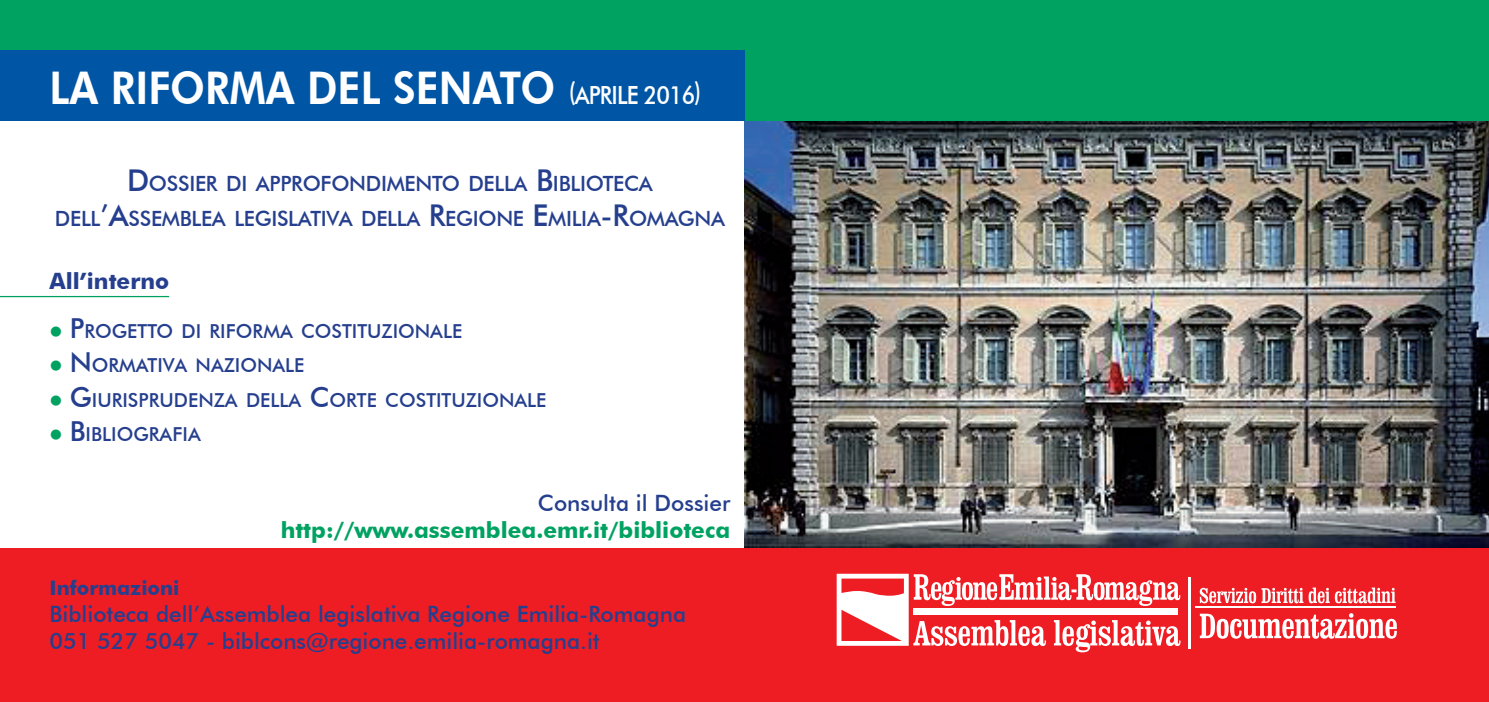
<style>
.page{position:relative;width:1489px;height:702px;background:#fff}
.page>*{position:absolute;margin:0;border:0;box-sizing:border-box;transform-origin:0 0}
.t1{font:800 45px "Futura BT";color:#fff;scale:.9 1}
.t2{font:500 22.5px "Futura BT";color:#253f8e}
.t3{font:700 22.5px "Futura BT";color:#00a261}
.t4{font:700 22.5px "Futura BT";color:#253f8e}
.t5{font:500 21px "Futura BT";letter-spacing:-.015em;color:#253f8e}
.t6{font:700 20px "Futura BT";color:#253f8e}
.t7{font:500 19.25px "Futura BT";color:#253f8e}
.s1{font-weight:500;font-size:25px}
.s2{font-size:30px}
.s3{color:#00a261}
.s4{font-size:27.5px}
</style>
<div class="page">
<hr style="left:0;top:296px;width:169px;height:1px;background:#00a261">
<div style="left:0;top:548px;width:1488px;height:154px;background:#ee1d23"></div>
<img style="left:744px;top:120px;width:744px;height:428px">
<div style="left:0;top:0;width:1488px;height:120px;background:#00a261"></div>
<div style="left:0;top:50px;width:744px;height:70px;background:#0155a5"></div>
<hr style="left:1195px;top:606px;width:200px;height:2px;background:#fff">
<svg style="left:1199px;top:587px;width:56px;height:16px"></svg>
<svg style="left:1261px;top:587px;width:134px;height:16px"></svg>
<svg style="left:1199px;top:613px;width:197px;height:25px"></svg>
<hr style="left:1188px;top:577px;width:2px;height:72px;background:#fff">
<svg style="left:836px;top:573px;width:344px;height:79px"></svg>
<p class="t1" style="left:50px;top:61px;width:725px">LA RIFORMA DEL SENATO <span class="s1">(APRILE 2016)</span></p>
<p class="t5" style="left:127px;top:171px;width:527px"><span class="s2">D</span>OSSIER DI APPROFONDIMENTO DELLA <span class="s2">B</span>IBLIOTECA</p>
<p class="t5" style="left:55px;top:206px;width:671px">DELL<span class="s2">’A</span>SSEMBLEA LEGISLATIVA DELLA <span class="s2">R</span>EGIONE <span class="s2">E</span>MILIA<span class="s2">-R</span>OMAGNA</p>
<p class="t4" style="left:50px;top:267px;width:121px">All’interno</p>
<p class="t7" style="left:50px;top:319px;width:414px"><span class="s3">●</span> <span class="s4">P</span>ROGETTO DI RIFORMA COSTITUZIONALE</p>
<p class="t7" style="left:50px;top:353px;width:256px"><span class="s3">●</span> <span class="s4">N</span> ORMATIVA NAZIONALE</p>
<p class="t7" style="left:50px;top:388px;width:498px"><span class="s3">●</span> <span class="s4">G</span>IURISPRUDENZA DELLA <span class="s4">C</span>ORTE COSTITUZIONALE</p>
<p class="t7" style="left:50px;top:423px;width:153px"><span class="s3">●</span> <span class="s4">B</span>IBLIOGRAFIA</p>
<p class="t2" style="left:538px;top:489px;width:194px">Consulta il Dossier</p>
<p class="t3" style="left:281px;top:516px;width:451px">http://www.assemblea.emr.it/biblioteca</p>
<p class="t6" style="left:50px;top:576px;width:131px">Informazioni</p>
<p class="t2" style="left:50px;top:600px;width:638px">Biblioteca dell’Assemblea legislativa Regione Emilia-Romagna</p>
<p class="t2" style="left:50px;top:627px;width:551px">051 527 5047 - biblcons@regione.emilia-romagna.it</p>
</div>
